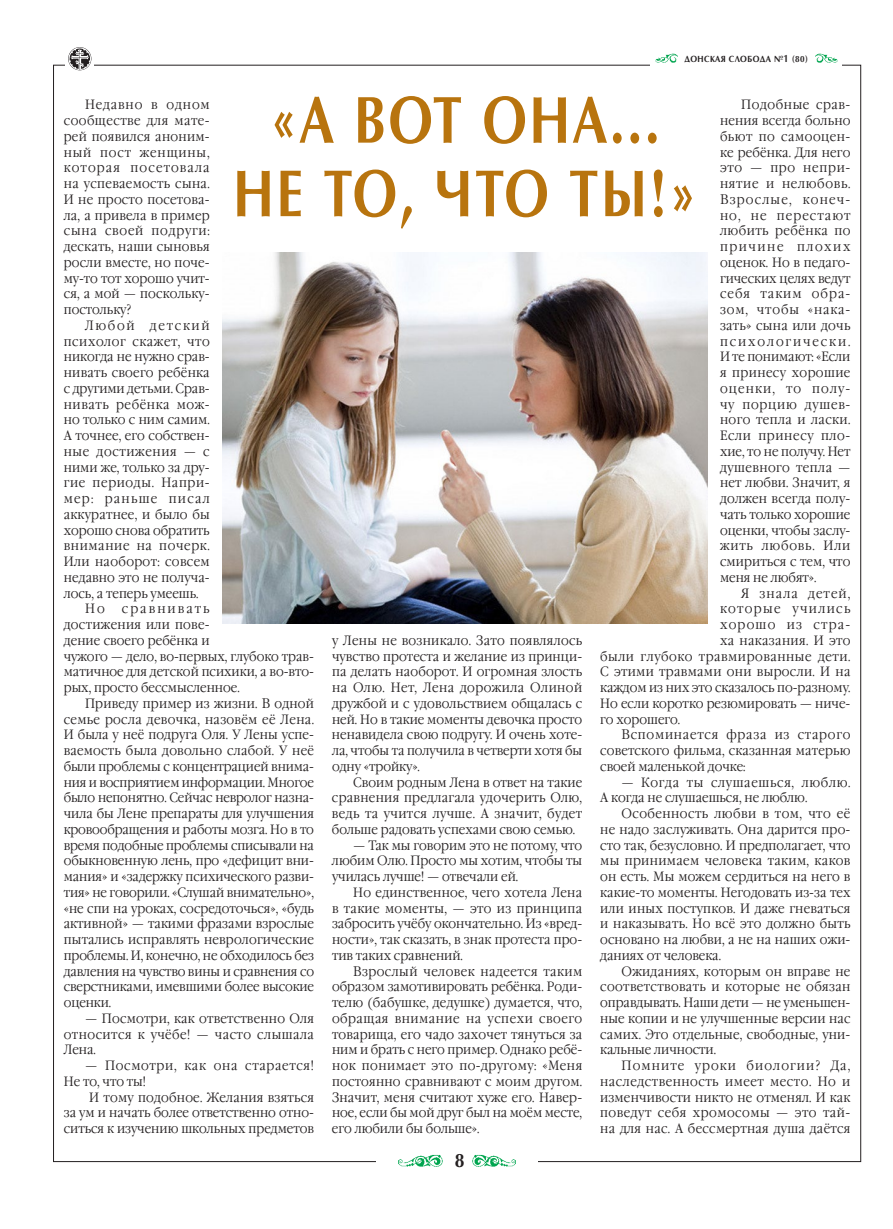
<style>
.page{position:relative;width:893px;height:1229px;background:#fff}
.page>*{position:absolute;margin:0;border:0;box-sizing:border-box;transform-origin:0 0}
.t1{font:700 66.75px "AG Opus";color:#b8740e;scale:.8 1}
.t2{font:700 19.5px "AG Opus";color:#231f20;scale:.9 1}
.t3{font:300 13.5px/15.8px "Garamond C";letter-spacing:.005em;color:#231f20;text-align:justify;scale:.9 1}
.t4{font:300 13.5px "Garamond C";letter-spacing:.05em;color:#231f20;scale:.9 1}
.t5{font:300 13.5px "Garamond C";letter-spacing:.03em;color:#231f20;scale:.9 1}
.t6{font:300 13.5px "Garamond C";letter-spacing:.045em;color:#231f20;scale:.9 1}
.t7{font:300 13.5px/15.8px "Garamond C";letter-spacing:.055em;color:#231f20;scale:.9 1}
.t8{font:300 13.5px "Garamond C";letter-spacing:.1em;color:#231f20;scale:.9 1}
.t9{font:300 13.5px "Garamond C";letter-spacing:.065em;color:#231f20;scale:.9 1}
.t10{font:300 13.5px "Garamond C";letter-spacing:.11em;color:#231f20;scale:.9 1}
.t11{font:300 13.5px "Garamond C";letter-spacing:.145em;color:#231f20;scale:.9 1}
.t12{font:300 13.5px "Garamond C";letter-spacing:.085em;color:#231f20;scale:.9 1}
.t13{font:700 9px "AG Opus";letter-spacing:.055em;color:#231f20;scale:.9 1}
.s1{font-size:10.5px}
</style>
<div class="page">
<img style="left:399px;top:1154px;width:43px;height:12px">
<img style="left:472px;top:1154px;width:43px;height:12px">
<svg style="left:68px;top:47px;width:23px;height:23px"></svg>
<img style="left:655px;top:53px;width:22px;height:10px">
<img style="left:815px;top:53px;width:22px;height:10px">
<img style="left:222px;top:252px;width:485px;height:372px">
<p class="t13" style="left:684px;top:54px;width:139px">ДОНСКАЯ СЛОБОДА №<span class="s1">1</span> (80)</p>
<h1 class="t1" style="left:270px;top:80px;width:149px">´А вот</h1>
<h1 class="t1" style="left:482px;top:80px;width:53px">она</h1>
<p class="t3" style="left:720px;top:97px;width:147px;text-indent:21px">Подобные срав&shy;нения всегда больно бьют по самооцен&shy;ке ребёнка. Для него это — про непри&shy;нятие и нелюбовь.<br>Взрослые, конеч&shy;но, не перестают любить ребёнка по причине плохих оценок. Но в педаго&shy;гических целях ведут себя таким обра&shy;зом, чтобы «нака&shy;зать» сына или дочь психологически.<br>И те понимают: «Если я принесу хорошие оценки, то полу&shy;чу порцию душев&shy;ного тепла и ласки.<br>Если принесу пло&shy;хие, то не получу. Нет душевного тепла — нет любви. Значит, я должен всегда полу&shy;чать только хорошие оценки, чтобы заслу&shy;жить любовь. Или смириться с тем, что меня не любят».</p>
<p class="t12" style="left:741px;top:585px;width:123px">Я знала детей,</p>
<p class="t10" style="left:720px;top:601px;width:146px">которые учились</p>
<p class="t8" style="left:720px;top:617px;width:146px">хорошо из стра-</p>
<p class="t5" style="left:720px;top:633px;width:146px">ха наказания. И это</p>
<p class="t6" style="left:600px;top:648px;width:278px">были глубоко травмированные дети.</p>
<p class="t5" style="left:600px;top:664px;width:280px">С этими травмами они выросли. И на</p>
<p class="t3" style="left:600px;top:680px;width:278px">каждом из них это сказалось по-разному.</p>
<p class="t3" style="left:600px;top:696px;width:280px">Но если коротко резюмировать — ниче-</p>
<p class="t3" style="left:600px;top:712px;width:89px">го хорошего.</p>
<p class="t9" style="left:621px;top:727px;width:256px">Вспоминается фраза из старого</p>
<p class="t3" style="left:600px;top:743px;width:279px">советского фильма, сказанная матерью</p>
<p class="t3" style="left:600px;top:759px;width:163px">своей маленькой дочке:</p>
<p class="t3" style="left:600px;top:775px;width:278px;text-indent:21px">— Когда ты слушаешься, люблю.<br>А когда не слушаешься, не люблю.</p>
<p class="t3" style="left:600px;top:806px;width:280px;text-indent:21px">Особенность любви в том, что её не надо заслуживать. Она дарится про&shy;сто так, безусловно. И предполагает, что мы принимаем человека таким, каков он есть. Мы можем сердиться на него в какие-то моменты. Негодовать из-за тех или иных поступков. И даже гневаться и наказывать. Но всё это должно быть основано на любви, а не на наших ожи&shy;даниях от человека.</p>
<p class="t3" style="left:600px;top:964px;width:280px;text-indent:21px">Ожиданиях, которым он вправе не соответствовать и которые не обязан оправдывать. Наши дети — не уменьшен&shy;ные копии и не улучшенные версии нас самих. Это отдельные, свободные, уни&shy;кальные личности.</p>
<p class="t3" style="left:600px;top:1058px;width:280px;text-indent:21px">Помните уроки биологии? Да, наследственность имеет место. Но и изменчивости никто не отменял. И как поведут себя хромосомы — это тай&shy;на для нас. А бессмертная душа даётся</p>
<p class="t3" style="left:64px;top:97px;width:164px;text-indent:21px">Недавно в одном сообществе для мате&shy;рей появился аноним&shy;ный пост женщины, которая посетовала на успеваемость сына.<br>И не просто посетова&shy;ла, а привела в пример сына своей подруги: дескать, наши сыновья росли вместе, но поче&shy;му-то тот хорошо учит&shy;ся, а мой — поскольку&shy;постольку?</p>
<p class="t11" style="left:85px;top:318px;width:140px">Любой детский</p>
<p class="t6" style="left:64px;top:333px;width:164px">психолог скажет, что</p>
<p class="t3" style="left:64px;top:349px;width:164px">никогда не нужно срав-</p>
<p class="t3" style="left:64px;top:365px;width:164px">нивать своего ребёнка</p>
<p class="t3" style="left:64px;top:381px;width:164px">с другими детьми. Срав-</p>
<p class="t4" style="left:64px;top:396px;width:164px">нивать ребёнка мож-</p>
<p class="t3" style="left:64px;top:412px;width:162px">но только с ним самим.</p>
<p class="t3" style="left:64px;top:428px;width:164px">А точнее, его собствен-</p>
<p class="t4" style="left:64px;top:444px;width:164px">ные достижения — с</p>
<p class="t3" style="left:64px;top:460px;width:164px">ними же, только за дру-</p>
<p class="t4" style="left:64px;top:475px;width:164px">гие периоды. Напри-</p>
<p class="t8" style="left:64px;top:491px;width:164px">мер: раньше писал</p>
<p class="t3" style="left:64px;top:507px;width:164px">аккуратнее, и было бы</p>
<p class="t3" style="left:64px;top:523px;width:164px">хорошо снова обратить</p>
<p class="t4" style="left:64px;top:538px;width:162px">внимание на почерк.</p>
<p class="t5" style="left:64px;top:554px;width:164px">Или наоборот: совсем</p>
<p class="t3" style="left:64px;top:570px;width:164px">недавно это не получа-</p>
<p class="t3" style="left:64px;top:586px;width:150px">лось, а теперь умеешь.</p>
<p class="t3" style="left:85px;top:601px;width:23px">Но</p>
<h1 class="t1" style="left:610px;top:80px;width:64px">...</h1>
<h1 class="t1" style="left:233px;top:154px;width:299px">Нето, что</h1>
<h1 class="t1" style="left:569px;top:154px;width:161px">ты!ª</h1>
<p class="t3" style="left:64px;top:601px;width:280px;text-align:left;text-indent:58px">сравнивать<br>достижения или пове-<br>дение своего ребёнка и<br>чужого — дело, во-первых, глубоко трав&shy;матичное для детской психики, а во-вто&shy;рых, просто бессмысленное.</p>
<p class="t3" style="left:64px;top:696px;width:280px;text-indent:21px">Приведу пример из жизни. В одной семье росла девочка, назовём её Лена.<br>И была у неё подруга Оля. У Лены успе&shy;ваемость была довольно слабой. У неё были проблемы с концентрацией внима&shy;ния и восприятием информации. Многое было непонятно. Сейчас невролог назна&shy;чила бы Лене препараты для улучшения кровообращения и работы мозга. Но в то время подобные проблемы списывали на обыкновенную лень, про «дефицит вни&shy;мания» и «задержку психического разви&shy;тия» не говорили. «Слушай внимательно», «не спи на уроках, сосредоточься», «будь активной» — такими фразами взрослые пытались исправлять неврологические проблемы. И, конечно, не обходилось без давления на чувство вины и сравнения со сверстниками, имевшими более высокие оценки.</p>
<p class="t3" style="left:64px;top:1011px;width:280px;text-indent:21px">— Посмотри, как ответственно Оля относится к учёбе! — часто слышала Лена.</p>
<p class="t7" style="left:64px;top:1058px;width:279px;text-indent:21px">— Посмотри, как она старается!<br>Не то, что ты!</p>
<p class="t3" style="left:64px;top:1090px;width:280px;text-indent:25px">И тому подобное. Желания взяться за ум и начать более ответственно отно&shy;ситься к изучению школьных предметов</p>
<p class="t3" style="left:332px;top:633px;width:280px">у Лены не возникало. Зато появлялось чувство протеста и желание из принци&shy;па делать наоборот. И огромная злость на Олю. Нет, Лена дорожила Олиной дружбой и с удовольствием общалась с ней. Но в такие моменты девочка просто ненавидела свою подругу. И очень хоте&shy;ла, чтобы та получила в четверти хотя бы одну «тройку».</p>
<p class="t3" style="left:332px;top:775px;width:280px;text-indent:21px">Своим родным Лена в ответ на такие сравнения предлагала удочерить Олю, ведь та учится лучше. А значит, будет больше радовать успехами свою семью.</p>
<p class="t3" style="left:332px;top:838px;width:280px;text-indent:21px">— Так мы говорим это не потому, что любим Олю. Просто мы хотим, чтобы ты училась лучше! — отвечали ей.</p>
<p class="t3" style="left:332px;top:885px;width:280px;text-indent:21px">Но единственное, чего хотела Лена в такие моменты, — это из принципа забросить учёбу окончательно. Из «вред&shy;ности», так сказать, в знак протеста про&shy;тив таких сравнений.</p>
<p class="t3" style="left:332px;top:964px;width:280px;text-indent:21px">Взрослый человек надеется таким образом замотивировать ребёнка. Роди&shy;телю (бабушке, дедушке) думается, что, обращая внимание на успехи своего товарища, его чадо захочет тянуться за ним и брать с него пример. Однако ребё&shy;нок понимает это по-другому: «Меня постоянно сравнивают с моим другом.<br>Значит, меня считают хуже его. Навер&shy;ное, если бы мой друг был на моём месте, его любили бы больше».</p>
<h2 class="t2" style="left:455px;top:1149px;width:12px">8</h2>
</div>
